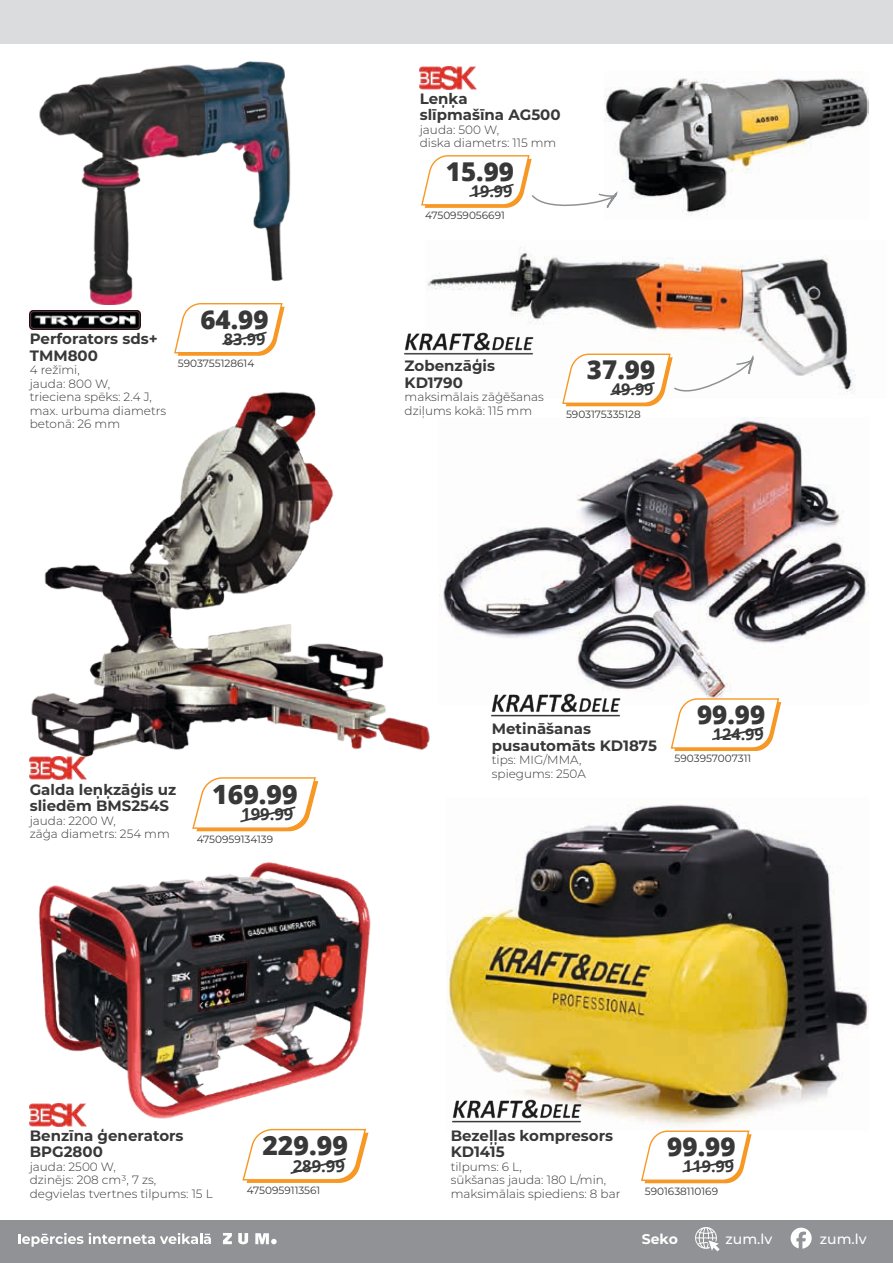
<style>
.page{position:relative;width:893px;height:1263px;background:#fff}
.page>*{position:absolute;margin:0;border:0;box-sizing:border-box;transform-origin:0 0}
.t1{font:800 26.55px "Open Sans";color:#383839}
.t2{font:800 25.95px "Open Sans";color:#383839}
.t3{font:700 16.65px "Open Sans";color:#383839}
.t4{font:700 16.2px "Open Sans";color:#383839}
.t5{font:700 15px/16.5px "Montserrat";color:#383839}
.t6{font:500 14.1px "Montserrat";color:#fff}
.t7{font:700 14.1px "Montserrat";color:#fff}
.t8{font:300 12px/13.5px "Montserrat";color:#383839}
.t9{font:10.5px "Montserrat";color:#383839}
</style>
<div class="page">
<div style="left:0;top:1220px;width:893px;height:43px;background:#909295"></div>
<svg style="left:223px;top:1233px;width:9px;height:11px"></svg>
<svg style="left:238px;top:1233px;width:10px;height:11px"></svg>
<svg style="left:255px;top:1233px;width:22px;height:11px"></svg>
<svg style="left:18px;top:1233px;width:193px;height:14px"></svg>
<svg style="left:791px;top:1228px;width:21px;height:21px"></svg>
<svg style="left:695px;top:1227px;width:25px;height:24px"></svg>
<div style="left:0;top:0;width:893px;height:43px;background:#dadcdd"></div>
<img style="left:446px;top:804px;width:423px;height:321px">
<img style="left:29px;top:862px;width:342px;height:261px">
<img style="left:439px;top:418px;width:430px;height:285px">
<img style="left:39px;top:62px;width:252px;height:243px">
<img style="left:427px;top:247px;width:429px;height:148px">
<img style="left:605px;top:78px;width:264px;height:137px">
<svg style="left:641px;top:1130px;width:110px;height:53px"></svg>
<svg style="left:670px;top:698px;width:111px;height:53px"></svg>
<svg style="left:173px;top:302px;width:112px;height:54px"></svg>
<img style="left:30px;top:1104px;width:56px;height:22px">
<svg style="left:421px;top:154px;width:197px;height:61px"></svg>
<svg style="left:561px;top:353px;width:194px;height:54px"></svg>
<img style="left:29px;top:375px;width:403px;height:405px">
<svg style="left:242px;top:1128px;width:126px;height:55px"></svg>
<svg style="left:191px;top:776px;width:127px;height:55px"></svg>
<img style="left:449px;top:1099px;width:133px;height:25px">
<img style="left:489px;top:693px;width:133px;height:24px">
<img style="left:404px;top:332px;width:130px;height:25px">
<img style="left:30px;top:757px;width:56px;height:22px">
<img style="left:420px;top:67px;width:56px;height:22px">
<img style="left:30px;top:310px;width:110px;height:20px">
<p class="t5" style="left:30px;top:330px;width:129px">Perforators sds+<br>TMM800</p>
<p class="t8" style="left:30px;top:363px;width:138px">4 režīmi,<br>jauda: 800 W,<br>trieciena spēks: 2.4 J, max. urbuma diametrs betonā: 26 mm</p>
<h2 class="t2" style="left:200px;top:300px;width:70px">64.99</h2>
<h3 class="t4" style="left:224px;top:327px;width:43px">83.99</h3>
<p class="t9" style="left:178px;top:356px;width:78px">5903755128614</p>
<p class="t5" style="left:420px;top:89px;width:142px">Leņķa<br>slīpmašīna AG500</p>
<p class="t8" style="left:420px;top:122px;width:138px">jauda: 500 W,<br>diska diametrs: 115 mm</p>
<h2 class="t2" style="left:446px;top:152px;width:70px">15.99</h2>
<h3 class="t4" style="left:471px;top:179px;width:43px">19.99</h3>
<p class="t9" style="left:425px;top:208px;width:81px">4750959056691</p>
<p class="t5" style="left:405px;top:357px;width:92px">Zobenzāģis<br>KD1790</p>
<p class="t8" style="left:405px;top:390px;width:141px">maksimālais zāģēšanas dziļums kokā: 115 mm</p>
<h2 class="t2" style="left:587px;top:350px;width:70px">37.99</h2>
<h3 class="t4" style="left:612px;top:378px;width:43px">49.99</h3>
<p class="t9" style="left:566px;top:407px;width:76px">5903175335128</p>
<p class="t5" style="left:30px;top:780px;width:148px">Galda leņķzāģis uz sliedēm BMS254S</p>
<p class="t8" style="left:30px;top:813px;width:142px">jauda: 2200 W,<br>zāģa diametrs: 254 mm</p>
<h1 class="t1" style="left:212px;top:774px;width:87px">169.99</h1>
<h3 class="t3" style="left:241px;top:802px;width:54px">199.99</h3>
<p class="t9" style="left:197px;top:832px;width:78px">4750959134139</p>
<p class="t5" style="left:492px;top:720px;width:167px">Metināšanas pusautomāts KD1875</p>
<p class="t8" style="left:492px;top:753px;width:96px">tips: MIG/MMA, spiegums: 250A</p>
<h2 class="t2" style="left:697px;top:695px;width:70px">99.99</h2>
<h3 class="t4" style="left:713px;top:723px;width:52px">124.99</h3>
<p class="t9" style="left:675px;top:751px;width:78px">5903957007311</p>
<p class="t5" style="left:30px;top:1126px;width:155px">Benzīna ģenerators<br>BPG2800</p>
<p class="t8" style="left:30px;top:1159px;width:184px">jauda: 2500 W,<br>dzinējs: 208 cm3, 7 zs, degvielas tvertnes tilpums: 15 L</p>
<h1 class="t1" style="left:262px;top:1125px;width:87px">229.99</h1>
<h3 class="t3" style="left:293px;top:1154px;width:54px">289.99</h3>
<p class="t9" style="left:247px;top:1183px;width:75px">4750959113561</p>
<p class="t5" style="left:451px;top:1126px;width:164px">Bezeļļas kompresors<br>KD1415</p>
<p class="t8" style="left:451px;top:1159px;width:171px">tilpums: 6 L,<br>sūkšanas jauda: 180 L/min, maksimālais spiediens: 8 bar</p>
<h2 class="t2" style="left:667px;top:1127px;width:70px">99.99</h2>
<h3 class="t4" style="left:683px;top:1155px;width:52px">119.99</h3>
<p class="t9" style="left:645px;top:1184px;width:75px">5901638110169</p>
<p class="t7" style="left:642px;top:1229px;width:38px">Seko</p>
<p class="t6" style="left:726px;top:1229px;width:48px">zum.lv</p>
<p class="t6" style="left:820px;top:1229px;width:48px">zum.lv</p>
</div>
